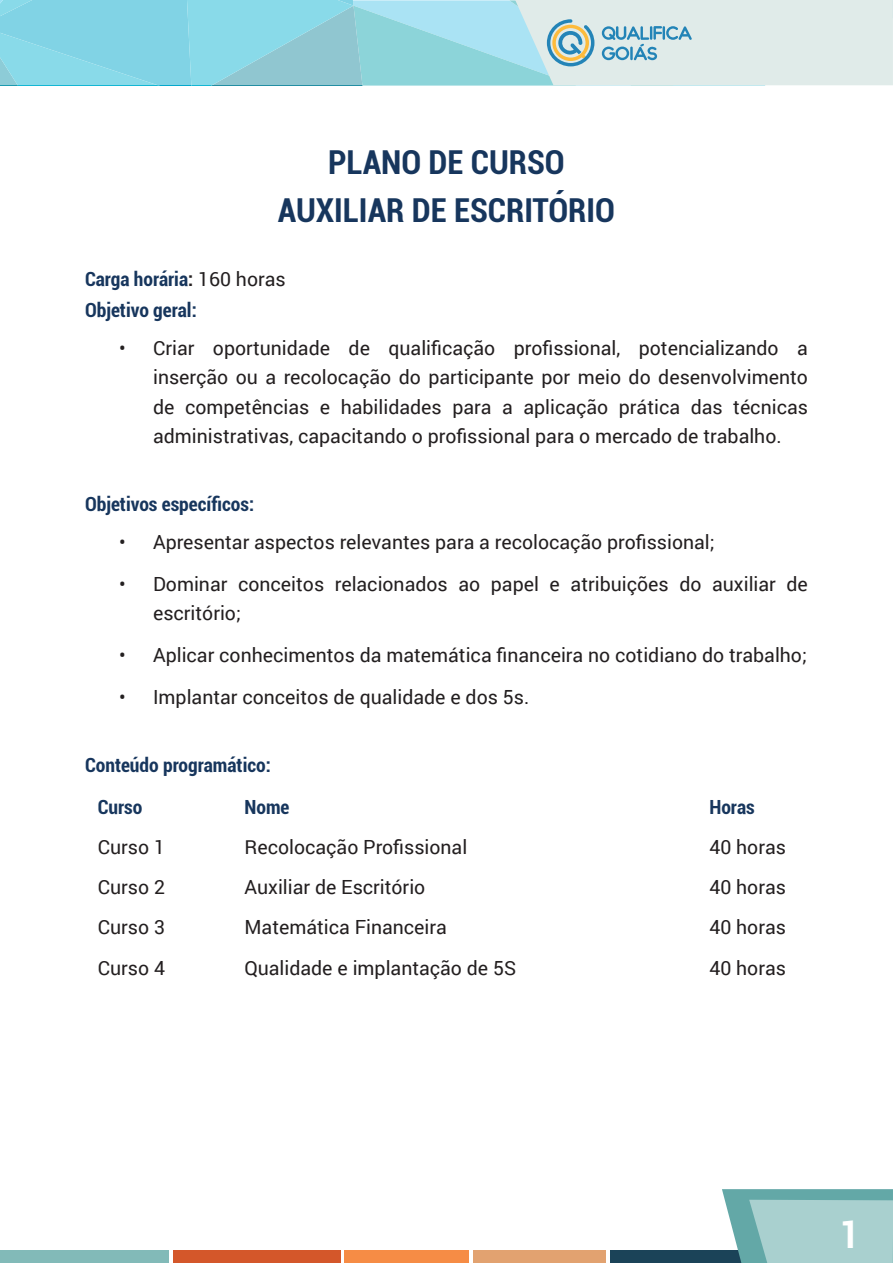
<style>
.page{position:relative;width:893px;height:1263px;background:#fff}
.page>*{position:absolute;margin:0;border:0;box-sizing:border-box;transform-origin:0 0}
.t1{font:700 condensed 37.5px "Roboto";color:#fff}
.t2{font:700 condensed 33px "Roboto";color:#17365d}
.t3{font:19.5px/29.2px "Roboto";color:#231f20;text-align:justify}
.t4{font:700 condensed 19.5px "Roboto";color:#17365d}
.s1{color:#231f20}
.s2{font-weight:400;font-stretch:normal;color:#231f20}
</style>
<div class="page">
<div style="left:0;top:1250px;width:169px;height:13px;background:#82bab8"></div>
<div style="left:173px;top:1250px;width:167px;height:13px;background:#d4572a"></div>
<div style="left:345px;top:1250px;width:124px;height:13px;background:#f68c45"></div>
<div style="left:473px;top:1250px;width:132px;height:13px;background:#e2a270"></div>
<div style="left:610px;top:1250px;width:133px;height:13px;background:#1b4358"></div>
<svg style="left:722px;top:1189px;width:171px;height:74px;background:#97c4c4"></svg>
<svg style="left:0;top:0;width:893px;height:85px;background:#aadbe3"></svg>
<p class="t2" style="left:328px;top:139px;width:238px">PLANO DE CURSO</p>
<p class="t2" style="left:278px;top:187px;width:339px">AUXILIAR DE ESCRITÓRIO</p>
<p class="t4" style="left:85px;top:265px;width:202px">Carga horária<span class="s1">:</span> <span class="s2">160 horas</span></p>
<p class="t4" style="left:85px;top:297px;width:113px">Objetivo geral:</p>
<p class="t3" style="left:153px;top:333px;width:656px;text-indent:-34px">• Criar oportunidade de qualificação profissional, potencializando a inserção ou a recolocação do participante por meio do desenvolvimento de competências e habilidades para a aplicação prática das técnicas administrativas, capacitando o profissional para o mercado de trabalho.</p>
<p class="t4" style="left:85px;top:490px;width:171px">Objetivos específicos:</p>
<p class="t3" style="left:119px;top:526px;width:597px">• Apresentar aspectos relevantes para a recolocação profissional;</p>
<p class="t3" style="left:153px;top:568px;width:656px;text-indent:-34px">• Dominar conceitos relacionados ao papel e atribuições do auxiliar de escritório;</p>
<p class="t3" style="left:119px;top:640px;width:689px">• Aplicar conhecimentos da matemática financeira no cotidiano do trabalho;</p>
<p class="t3" style="left:119px;top:682px;width:412px">• Implantar conceitos de qualidade e dos 5s.</p>
<p class="t4" style="left:85px;top:751px;width:187px">Conteúdo programático:</p>
<p class="t4" style="left:98px;top:793px;width:46px">Curso</p>
<p class="t4" style="left:244px;top:793px;width:47px">Nome</p>
<p class="t4" style="left:709px;top:793px;width:47px">Horas</p>
<p class="t3" style="left:98px;top:832px;width:69px">Curso 1</p>
<p class="t3" style="left:244px;top:832px;width:224px">Recolocação Profissional</p>
<p class="t3" style="left:709px;top:832px;width:78px">40 horas</p>
<p class="t3" style="left:98px;top:872px;width:69px">Curso 2</p>
<p class="t3" style="left:244px;top:872px;width:182px">Auxiliar de Escritório</p>
<p class="t3" style="left:709px;top:872px;width:78px">40 horas</p>
<p class="t3" style="left:98px;top:912px;width:69px">Curso 3</p>
<p class="t3" style="left:244px;top:912px;width:204px">Matemática Financeira</p>
<p class="t3" style="left:709px;top:912px;width:78px">40 horas</p>
<p class="t3" style="left:98px;top:952px;width:69px">Curso 4</p>
<p class="t3" style="left:244px;top:952px;width:273px">Qualidade e implantação de 5S</p>
<p class="t3" style="left:709px;top:952px;width:78px">40 horas</p>
<h1 class="t1" style="left:840px;top:1209px;width:21px">1</h1>
</div>
